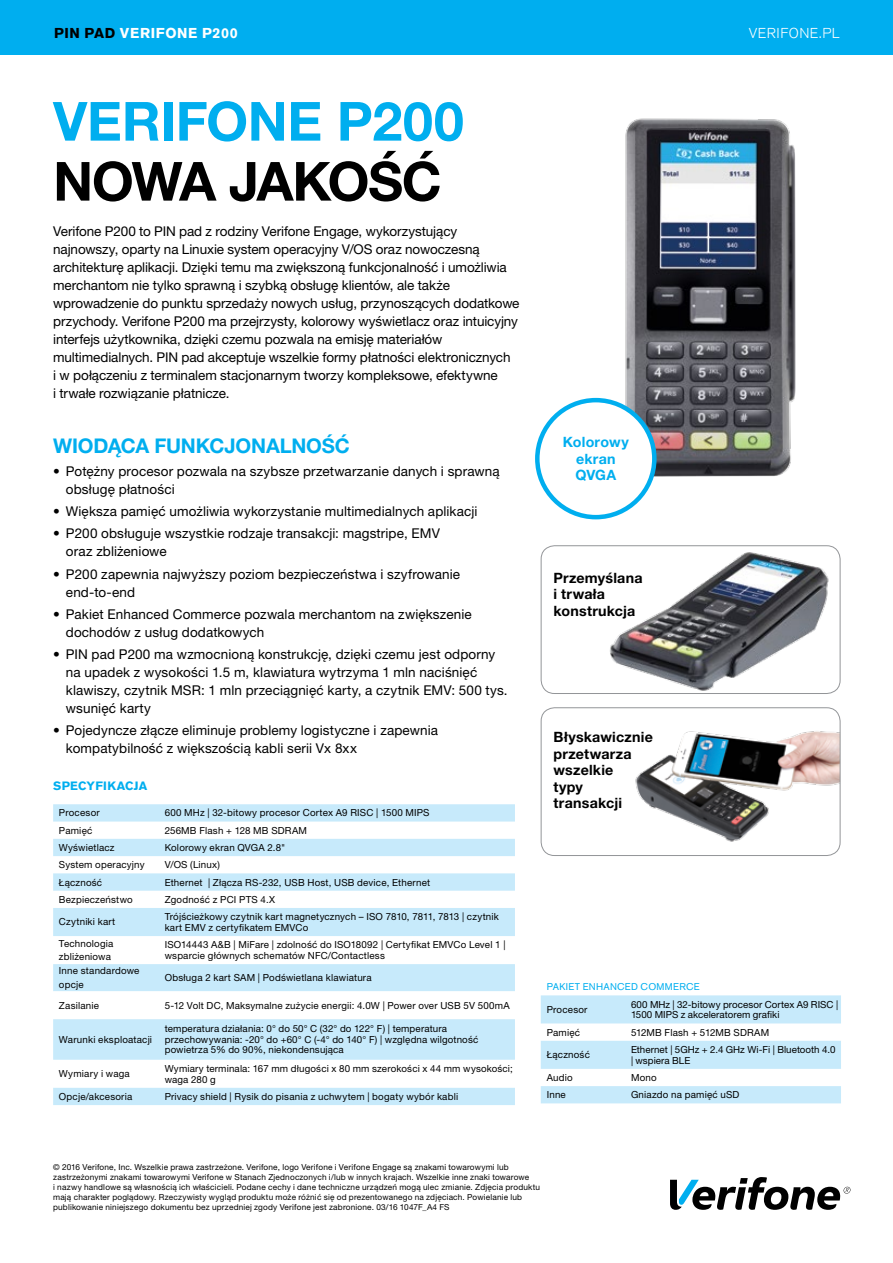
<style>
.page{position:relative;width:893px;height:1263px;background:#fff}
.page>*{position:absolute;margin:0;border:0;box-sizing:border-box;transform-origin:0 0}
.t1{font:700 54px "Helvetica Neue LT Pro";letter-spacing:-.005em;color:#00aeef}
.t2{font:700 54px "Helvetica Neue LT Pro";letter-spacing:-.035em;color:#000}
.t3{font:700 20.25px "Helvetica Neue LT Pro";letter-spacing:-.01em;color:#00aeef}
.t4{font:700 14.25px/16.5px "Helvetica Neue LT Pro";letter-spacing:.015em;color:#000}
.t5{font:700 14.25px "Akzidenz Grotesk BE";letter-spacing:.045em;color:#fff}
.t6{font:700 14.25px/16.5px "Helvetica Neue LT Pro";letter-spacing:.015em;color:#00aeef;text-align:center}
.t7{font:300 14.25px "Akzidenz Grotesk BE";letter-spacing:.035em;color:#fff}
.t8{font:13.5px/18px "Helvetica Neue LT Pro";letter-spacing:.005em;color:#000}
.t9{font:700 12px "Akzidenz Grotesk BE";letter-spacing:.025em;color:#00aeef}
.t10{font:9.75px/10.5px "Helvetica Neue LT Pro";letter-spacing:.02em;color:#000}
.t11{font:9.75px "Akzidenz Grotesk BE";letter-spacing:.035em;color:#00aeef}
.t12{font:8.25px/9.9px "Helvetica Neue LT Pro";letter-spacing:.02em;color:#000}
.s1{color:#000}
</style>
<div class="page">
<div style="left:0;top:0;width:893px;height:54px;background:#00aeef"></div>
<svg style="left:670px;top:1177px;width:180px;height:33px"></svg>
<svg style="left:53px;top:804px;width:462px;height:301px;fill:#c7eafb"></svg>
<img style="left:610px;top:118px;width:186px;height:372px">
<div style="left:537px;top:400px;width:117px;height:117px;background:#fff;border-radius:50%"></div>
<div style="left:535px;top:398px;width:122px;height:121px;border:4px solid #00aeef;border-radius:50%"></div>
<img style="left:610px;top:552px;width:219px;height:139px">
<div style="left:541px;top:545px;width:299px;height:149px;border:1px solid #939598;border-radius:14px"></div>
<img style="left:635px;top:731px;width:203px;height:111px">
<div style="left:541px;top:707px;width:299px;height:149px;border:1px solid #939598;border-radius:14px"></div>
<svg style="left:541px;top:995px;width:300px;height:108px"></svg>
<p class="t5" style="left:54px;top:24px;width:185px"><span class="s1">PIN PAD</span> VERIFONE P200</p>
<p class="t7" style="left:749px;top:25px;width:93px">VERIFONE.PL</p>
<h1 class="t1" style="left:53px;top:88px;width:412px">VERIFONE P200</h1>
<h1 class="t2" style="left:53px;top:148px;width:390px">NOWA JAKOŚĆ</h1>
<p class="t8" style="left:53px;top:222px;width:468px">Verifone P200 to PIN pad z rodziny Verifone Engage, wykorzystujący najnowszy, oparty na Linuxie system operacyjny V/OS oraz nowoczesną architekturę aplikacji. Dzięki temu ma zwiększoną funkcjonalność i umożliwia merchantom nie tylko sprawną i szybką obsługę klientów, ale także wprowadzenie do punktu sprzedaży nowych usług, przynoszących dodatkowe przychody. Verifone P200 ma przejrzysty, kolorowy wyświetlacz oraz intuicyjny interfejs użytkownika, dzięki czemu pozwala na emisję materiałów multimedialnych. PIN pad akceptuje wszelkie formy płatności elektronicznych<br>i w połączeniu z terminalem stacjonarnym tworzy kompleksowe, efektywne<br>i trwałe rozwiązanie płatnicze.</p>
<h2 class="t3" style="left:53px;top:434px;width:298px">WIODĄCA FUNKCJONALNOŚĆ</h2>
<p class="t8" style="left:66px;top:462px;width:435px;text-indent:-13px">• Potężny procesor pozwala na szybsze przetwarzanie danych i sprawną obsługę płatności</p>
<p class="t8" style="left:53px;top:502px;width:426px">• Większa pamięć umożliwia wykorzystanie multimedialnych aplikacji</p>
<p class="t8" style="left:66px;top:524px;width:375px;text-indent:-13px">• P200 obsługuje wszystkie rodzaje transakcji: magstripe, EMV oraz zbliżeniowe</p>
<p class="t8" style="left:66px;top:565px;width:396px;text-indent:-13px">• P200 zapewnia najwyższy poziom bezpieczeństwa i szyfrowanie end-to-end</p>
<p class="t8" style="left:66px;top:605px;width:407px;text-indent:-13px">• Pakiet Enhanced Commerce pozwala merchantom na zwiększenie dochodów z usług dodatkowych</p>
<p class="t8" style="left:66px;top:645px;width:443px;text-indent:-13px">• PIN pad P200 ma wzmocnioną konstrukcję, dzięki czemu jest odporny na upadek z wysokości 1.5 m, klawiatura wytrzyma 1 mln naciśnięć klawiszy, czytnik MSR: 1 mln przeciągnięć karty, a czytnik EMV: 500 tys. wsunięć karty</p>
<p class="t8" style="left:66px;top:721px;width:374px;text-indent:-13px">• Pojedyncze złącze eliminuje problemy logistyczne i zapewnia kompatybilność z większością kabli serii Vx 8xx</p>
<p class="t9" style="left:53px;top:779px;width:96px">SPECYFIKACJA</p>
<p class="t10" style="left:59px;top:807px;width:42px">Procesor</p>
<p class="t10" style="left:165px;top:807px;width:266px">600 MHz | 32-bitowy procesor Cortex A9 RISC | 1500 MIPS</p>
<p class="t10" style="left:59px;top:825px;width:35px">Pamięć</p>
<p class="t10" style="left:165px;top:825px;width:144px">256MB Flash + 128 MB SDRAM</p>
<p class="t10" style="left:59px;top:842px;width:57px">Wyświetlacz</p>
<p class="t10" style="left:165px;top:842px;width:122px">Kolorowy ekran QVGA 2.8"</p>
<p class="t10" style="left:59px;top:859px;width:87px">System operacyjny</p>
<p class="t10" style="left:165px;top:859px;width:57px">V/OS (Linux)</p>
<p class="t10" style="left:59px;top:877px;width:45px">Łączność</p>
<p class="t10" style="left:165px;top:877px;width:267px">Ethernet | Złącza RS-232, USB Host, USB device, Ethernet</p>
<p class="t10" style="left:59px;top:894px;width:75px">Bezpieczeństwo</p>
<p class="t10" style="left:165px;top:894px;width:112px">Zgodność z PCI PTS 4.X</p>
<p class="t10" style="left:59px;top:917px;width:58px">Czytniki kart</p>
<p class="t10" style="left:165px;top:911px;width:336px">Trójścieżkowy czytnik kart magnetycznych – ISO 7810, 7811, 7813 | czytnik kart EMV z certyfikatem EMVCo</p>
<p class="t10" style="left:59px;top:936px;width:56px;line-height:13.5px">Technologia zbliżeniowa</p>
<p class="t10" style="left:165px;top:939px;width:342px">ISO14443 A&amp;B | MiFare | zdolność do ISO18092 | Certyfikat EMVCo Level 1 | wsparcie głównych schematów NFC/Contactless</p>
<p class="t10" style="left:59px;top:964px;width:82px;line-height:13.5px">Inne standardowe opcje</p>
<p class="t10" style="left:165px;top:972px;width:208px">Obsługa 2 kart SAM | Podświetlana klawiatura</p>
<p class="t10" style="left:59px;top:1000px;width:42px">Zasilanie</p>
<p class="t10" style="left:165px;top:1000px;width:346px">5-12 Volt DC, Maksymalne zużycie energii: 4.0W | Power over USB 5V 500mA</p>
<p class="t10" style="left:59px;top:1034px;width:95px">Warunki eksploatacji</p>
<p class="t10" style="left:165px;top:1023px;width:315px">temperatura działania: 0° do 50° C (32° do 122° F) | temperatura przechowywania: -20° do +60° C (-4° do 140° F) | względna wilgotność powietrza 5% do 90%, niekondensująca</p>
<p class="t10" style="left:59px;top:1068px;width:72px">Wymiary i waga</p>
<p class="t10" style="left:165px;top:1063px;width:350px">Wymiary terminala: 167 mm długości x 80 mm szerokości x 44 mm wysokości; waga 280 g</p>
<p class="t10" style="left:59px;top:1091px;width:75px">Opcje/akcesoria</p>
<p class="t10" style="left:165px;top:1091px;width:295px">Privacy shield | Rysik do pisania z uchwytem | bogaty wybór kabli</p>
<p class="t6" style="left:563px;top:434px;width:67px">Kolorowy ekran<br>QVGA</p>
<p class="t4" style="left:553px;top:569px;width:91px">Przemyślana i trwała konstrukcja</p>
<p class="t4" style="left:553px;top:729px;width:101px">Błyskawicznie przetwarza wszelkie<br>typy transakcji</p>
<p class="t11" style="left:547px;top:981px;width:154px">PAKIET ENHANCED COMMERCE</p>
<p class="t10" style="left:547px;top:1004px;width:42px">Procesor</p>
<p class="t10" style="left:631px;top:999px;width:209px">600 MHz | 32-bitowy procesor Cortex A9 RISC |<br>1500 MIPS z akceleratorem grafiki</p>
<p class="t10" style="left:547px;top:1027px;width:35px">Pamięć</p>
<p class="t10" style="left:631px;top:1027px;width:140px">512MB Flash + 512MB SDRAM</p>
<p class="t10" style="left:547px;top:1049px;width:45px">Łączność</p>
<p class="t10" style="left:631px;top:1044px;width:206px">Ethernet | 5GHz + 2.4 GHz Wi-Fi | Bluetooth 4.0 | wspiera BLE</p>
<p class="t10" style="left:547px;top:1072px;width:27px">Audio</p>
<p class="t10" style="left:631px;top:1072px;width:27px">Mono</p>
<p class="t10" style="left:547px;top:1089px;width:21px">Inne</p>
<p class="t10" style="left:631px;top:1089px;width:110px">Gniazdo na pamięć uSD</p>
<p class="t12" style="left:53px;top:1162px;width:489px">© 2016 Verifone, Inc. Wszelkie prawa zastrzeżone. Verifone, logo Verifone i Verifone Engage są znakami towarowymi lub zastrzeżonymi znakami towarowymi Verifone w Stanach Zjednoczonych i/lub w innych krajach. Wszelkie inne znaki towarowe<br>i nazwy handlowe są własnością ich właścicieli. Podane cechy i dane techniczne urządzeń mogą ulec zmianie. Zdjęcia produktu mają charakter poglądowy. Rzeczywisty wygląd produktu może różnić się od prezentowanego na zdjęciach. Powielanie lub publikowanie niniejszego dokumentu bez uprzedniej zgody Verifone jest zabronione. 03/16 1047F_A4 FS</p>
</div>
